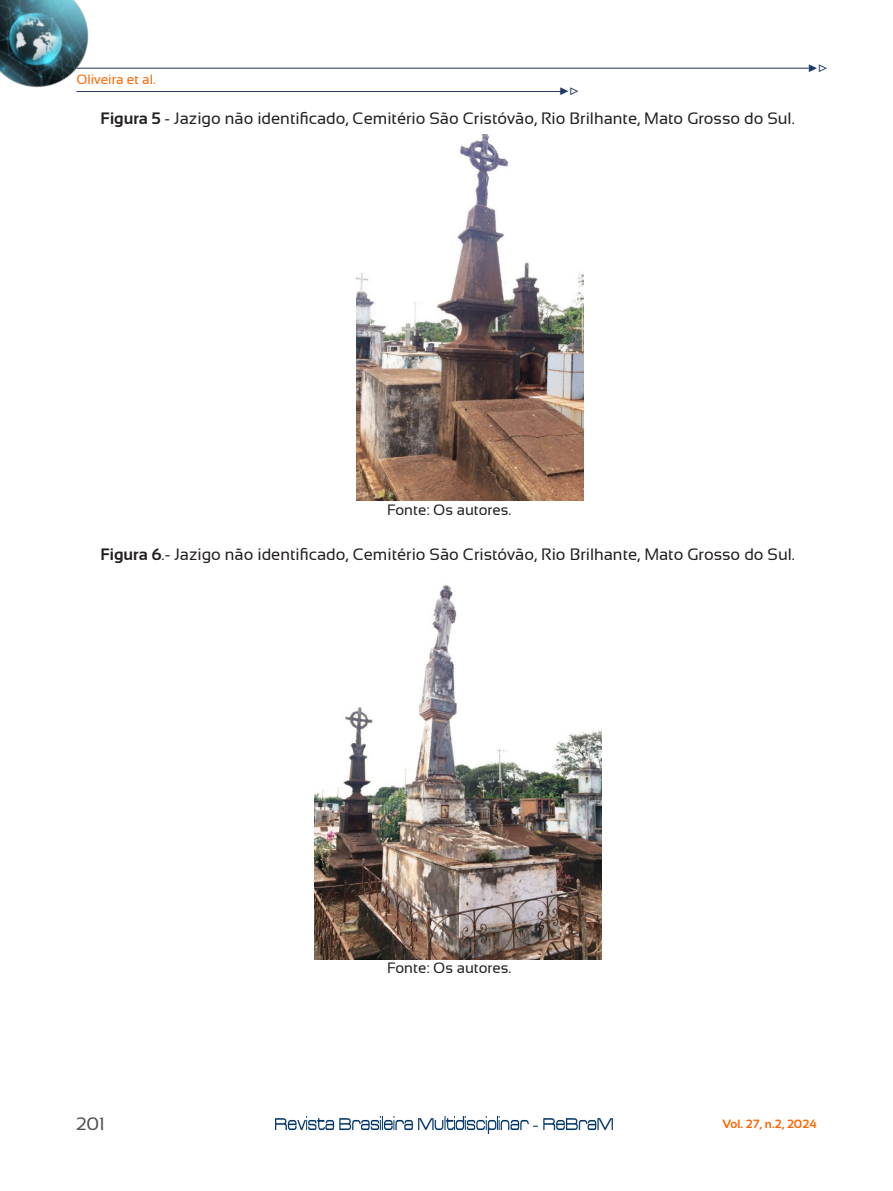
<style>
.page{position:relative;width:893px;height:1191px;background:#fff}
.page>*{position:absolute;margin:0;border:0;box-sizing:border-box;transform-origin:0 0}
.t1{font:18px "Sansation";color:#4f4f50}
.t2{font:16.5px "Sansation";color:#231f20}
.t3{font:16.5px "Minion Pro";color:#1f3864}
.Parágrafo_básico_-_fonte{font:15px "Sansation";color:#231f20}
.t4{font:13.5px "Sansation";color:#f60}
.t5{font:700 12px "Sansation";color:#f60}
.s1{font-weight:700}
</style>
<div class="page">
<img style="left:275px;top:1116px;width:338px;height:17px">
<img style="left:0;top:0;width:140px;height:92px">
<hr style="left:77px;top:91px;width:485px;height:1px;background:#1f3864">
<hr style="left:76px;top:68px;width:733px;height:1px;background:#1f3864">
<img style="left:357px;top:134px;width:227px;height:366px">
<img style="left:315px;top:585px;width:287px;height:374px">
<p class="t4" style="left:76px;top:72px;width:81px">Oliveira et al.</p>
<p class="t3" style="left:579px;top:104px;width:21px;rotate:-180deg">◁◀</p>
<p class="t2" style="left:101px;top:109px;width:696px"><span class="s1">Figura 5</span> - Jazigo não identificado, Cemitério São Cristóvão, Rio Brilhante, Mato Grosso do Sul.</p>
<p class="t3" style="left:828px;top:80px;width:21px;rotate:-180deg">◁◀</p>
<p class="Parágrafo_básico_-_fonte" style="left:387px;top:501px;width:126px">Fonte: Os autores.</p>
<p class="t2" style="left:101px;top:545px;width:696px"><span class="s1">Figura 6</span>.- Jazigo não identificado, Cemitério São Cristóvão, Rio Brilhante, Mato Grosso do Sul.</p>
<p class="Parágrafo_básico_-_fonte" style="left:387px;top:960px;width:126px">Fonte: Os autores.</p>
<p class="t1" style="left:76px;top:1113px;width:30px">201</p>
<p class="t5" style="left:722px;top:1117px;width:96px">Vol. 27, n.2, 2024</p>
</div>
